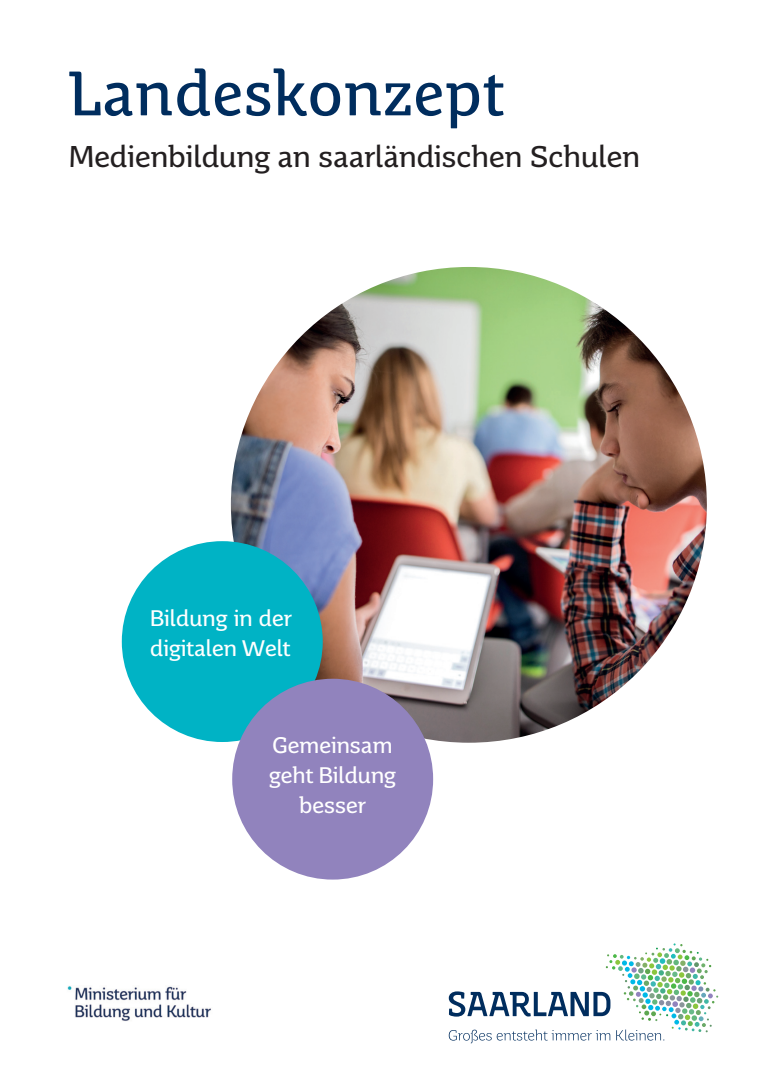
<style>
.page{position:relative;width:780px;height:1088px;background:#fff}
.page>*{position:absolute;margin:0;border:0;box-sizing:border-box;transform-origin:0 0}
.t1{font:62.5px "Saar Pro Headline";color:#002d5e}
.t2{font:30px "Saar Pro";color:#231f20}
.t3{font:22.5px/30px "Saar Pro";color:#fff}
</style>
<div class="page">
<svg style="left:449px;top:943px;width:269px;height:100px"></svg>
<img style="left:231px;top:267px;width:475px;height:476px;border-radius:50%">
<div style="left:122px;top:541px;width:201px;height:201px;background:#00b3c5;border-radius:50%"></div>
<div style="left:232px;top:679px;width:201px;height:200px;background:#9183bd;border-radius:50%"></div>
<img style="left:67px;top:986px;width:144px;height:35px">
<h1 class="t1" style="left:69px;top:68px;width:438px">Landeskonzept</h1>
<h2 class="t2" style="left:69px;top:144px;width:573px">Medienbildung an saarländischen Schulen</h2>
<p class="t3" style="left:150px;top:605px;width:143px">Bildung in der digitalen Welt</p>
<p class="t3" style="left:269px;top:732px;width:128px;text-align:center">Gemeinsam geht Bildung besser</p>
</div>
